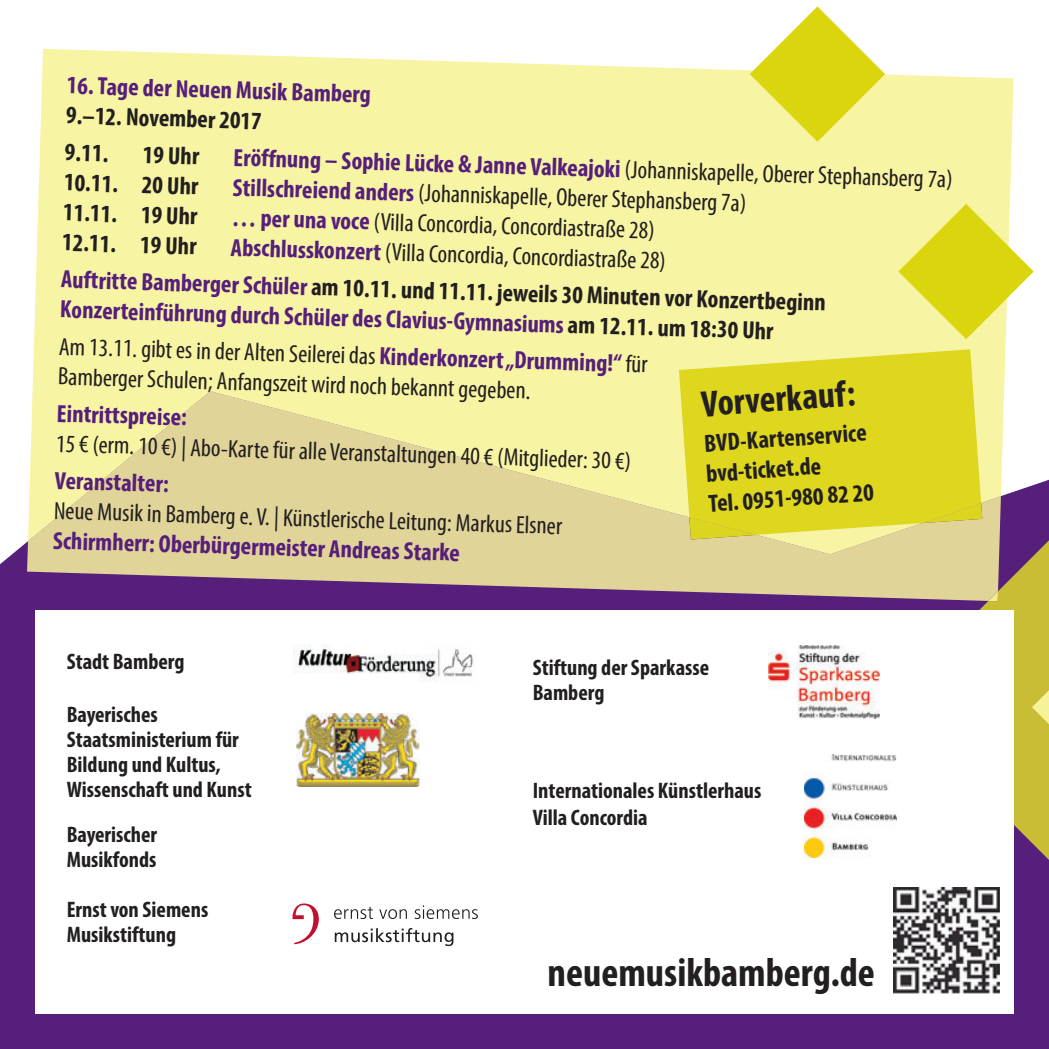
<style>
.page{position:relative;width:1049px;height:1049px;background:#fff}
.page>*{position:absolute;margin:0;border:0;box-sizing:border-box;transform-origin:0 0}
.t1{font:700 condensed 40.5px "Myriad Pro";color:#231f20}
.t2{font:700 condensed 37.5px "Myriad Pro";color:#231f20}
.t3{font:condensed 25px "Myriad Pro";color:#231f20}
.t4{font:700 condensed 25px/30px "Myriad Pro";color:#231f20}
.t5{font:700 condensed 25px/37.5px "Myriad Pro";color:#561f7b}
.t6{font:700 condensed 22.5px/25px "Myriad Pro";color:#231f20}
.s1{font-weight:700;color:#561f7b}
.s2{color:#561f7b}
.s3{font-weight:400}
.s4{color:#231f20}
.s5{font-weight:400;color:#231f20}
</style>
<div class="page">
<div style="left:0;top:479px;width:1049px;height:570px;background:#561f7b"></div>
<svg style="left:889px;top:497px;width:160px;height:552px;background:#815a65"></svg>
<svg style="left:1032px;top:639px;width:17px;height:136px;background:#cec341"></svg>
<div style="left:32px;top:49px;width:981px;height:505px;background:#f7f4a3"></div>
<svg style="left:27px;top:391px;width:974px;height:210px;background:#dacd99"></svg>
<svg style="left:988px;top:591px;width:10px;height:10px"></svg>
<svg style="left:750px;top:6px;width:135px;height:136px"></svg>
<svg style="left:898px;top:204px;width:136px;height:135px;background:#eae665"></svg>
<svg style="left:679px;top:349px;width:302px;height:186px;background:#e0d92a"></svg>
<svg style="left:689px;top:503px;width:293px;height:36px;background:#e0d940"></svg>
<div style="left:35px;top:610px;width:978px;height:403px;background:#fff"></div>
<img style="left:294px;top:644px;width:180px;height:38px">
<img style="left:297px;top:713px;width:122px;height:73px">
<img style="left:804px;top:754px;width:92px;height:103px">
<img style="left:769px;top:646px;width:110px;height:73px">
<svg style="left:292px;top:903px;width:27px;height:41px"></svg>
<svg style="left:334px;top:905px;width:144px;height:14px"></svg>
<svg style="left:335px;top:928px;width:118px;height:18px"></svg>
<img style="left:893px;top:888px;width:106px;height:106px">
<p class="t5" style="left:68px;top:68px;width:306px;rotate:2deg">16. Tage der Neuen Musik Bamberg</p>
<p class="t4" style="left:67px;top:98px;width:197px;line-height:37.5px;rotate:2deg">9.–12. November 2017<br>9.11.</p>
<p class="t4" style="left:143px;top:141px;width:58px;rotate:2deg">19 Uhr</p>
<p class="t3" style="left:234px;top:146px;width:721px;rotate:2deg"><span class="s1">Eröffnung – Sophie Lücke &amp; Janne Valkeajoki</span> (Johanniskapelle, Oberer Stephansberg 7a)</p>
<p class="t4" style="left:64px;top:169px;width:136px;rotate:2deg">10.11. 20 Uhr</p>
<p class="t3" style="left:233px;top:177px;width:515px;rotate:2deg"><span class="s1">Stillschreiend anders</span> (Johanniskapelle, Oberer Stephansberg 7a)</p>
<p class="t4" style="left:64px;top:199px;width:136px;rotate:2deg">11.11. 19 Uhr</p>
<p class="t3" style="left:232px;top:207px;width:424px;rotate:2deg"><span class="s1">… per una voce</span> (Villa Concordia, Concordiastraße 28)</p>
<p class="t4" style="left:63px;top:229px;width:136px;rotate:2deg">12.11. 19 Uhr</p>
<p class="t4" style="left:63px;top:224px;width:767px;line-height:37px;text-align:center;rotate:2deg"><span class="s2">Abschlusskonzert</span> <span class="s3">(Villa Concordia, Concordiastraße 28)<br></span><span class="s2">Auftritte Bamberger Schüler</span> am 10.11. und 11.11. jeweils 30 Minuten vor Konzertbeginn</p>
<p class="t5" style="left:61px;top:291px;width:715px;rotate:2deg">Konzerteinführung durch Schüler des Clavius-Gymnasiums <span class="s4">am 12.11. um 18:30 Uhr<br></span><span class="s5">Am 13.11. gibt es in der Alten Seilerei das</span> Kinderkonzert „Drumming!“ <span class="s5">für</span></p>
<p class="t3" style="left:58px;top:366px;width:474px;rotate:2deg">Bamberger Schulen; Anfangszeit wird noch bekannt gegeben.</p>
<p class="t5" style="left:58px;top:396px;width:132px;rotate:2deg">Eintrittspreise:</p>
<p class="t3" style="left:56px;top:433px;width:577px;rotate:2deg">15 € (erm. 10 €) | Abo-Karte für alle Veranstaltungen 40 € (Mitglieder: 30 €)</p>
<p class="t5" style="left:55px;top:463px;width:115px;rotate:2deg">Veranstalter:</p>
<p class="t3" style="left:54px;top:500px;width:510px;rotate:2deg">Neue Musik in Bamberg e. V. | Künstlerische Leitung: Markus Elsner</p>
<p class="t5" style="left:54px;top:523px;width:408px;rotate:2deg">Schirmherr: Oberbürgermeister Andreas Starke</p>
<h2 class="t2" style="left:700px;top:391px;width:156px;rotate:-4deg">Vorverkauf:</h2>
<p class="t4" style="left:703px;top:431px;width:167px;rotate:-4deg">BVD-Kartenservice bvd-ticket.de<br>Tel. 0951-980 82 20</p>
<p class="t6" style="left:67px;top:651px;width:119px">Stadt Bamberg</p>
<p class="t6" style="left:67px;top:703px;width:186px">Bayerisches<br>Staatsministerium für<br>Bildung und Kultus,<br>Wissenschaft und Kunst</p>
<p class="t6" style="left:67px;top:824px;width:92px">Bayerischer<br>Musikfonds</p>
<p class="t6" style="left:67px;top:899px;width:143px">Ernst von Siemens<br>Musikstiftung</p>
<p class="t6" style="left:533px;top:657px;width:178px">Stiftung der Sparkasse<br>Bamberg</p>
<p class="t6" style="left:533px;top:779px;width:230px;line-height:27px">Internationales Künstlerhaus<br>Villa Concordia</p>
<h1 class="t1" style="left:548px;top:958px;width:329px">neuemusikbamberg.de</h1>
</div>
